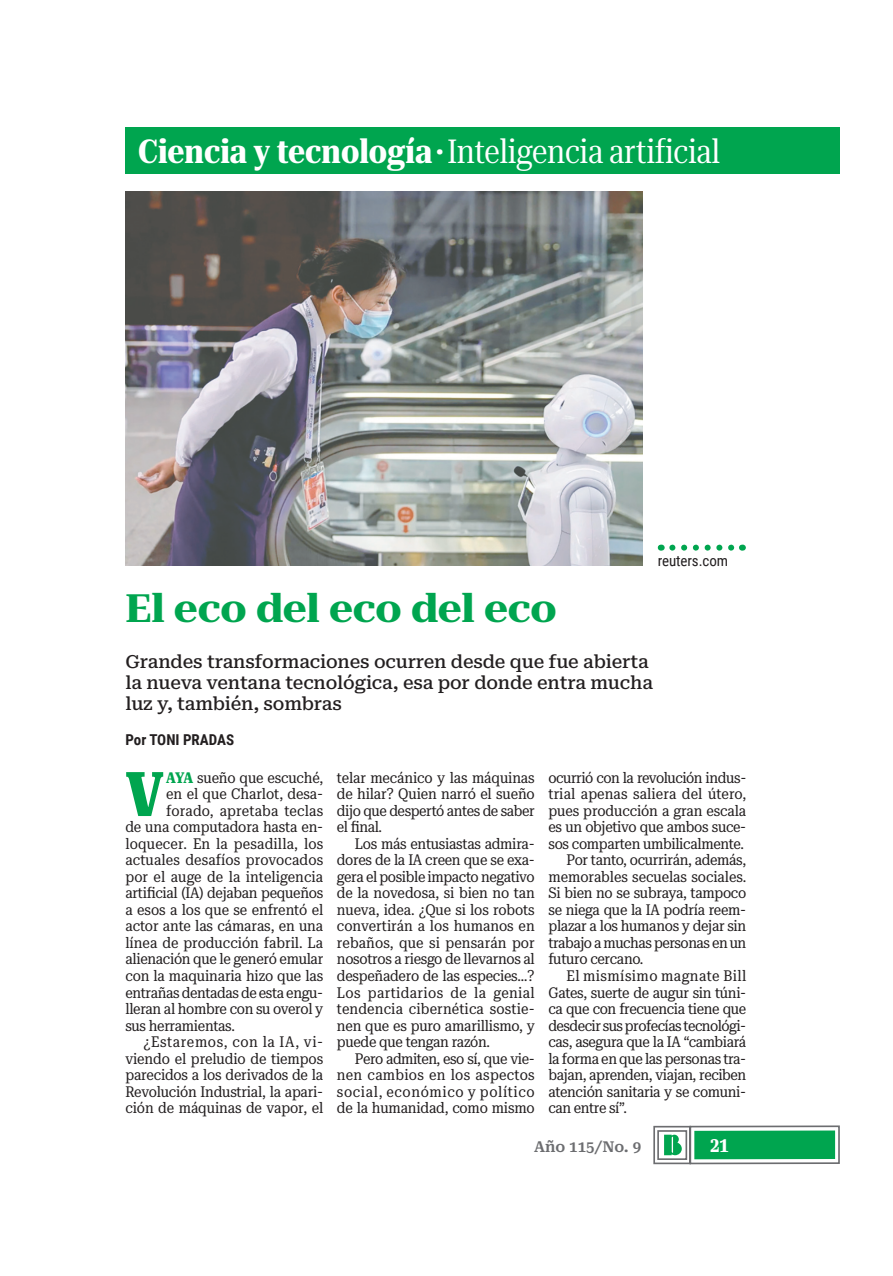
<style>
.page{position:relative;width:893px;height:1276px;background:#fff}
.page>*{position:absolute;margin:0;border:0;box-sizing:border-box;transform-origin:0 0}
.t1{font:800 ultra-condensed 61.5px "Roboto Serif";color:#00a54f}
.t2{font:700 39px "Roboto Serif 120 pt Semi Expanded";letter-spacing:-.01em;color:#00a54f}
.t3{font:33px "Roboto Serif 120 pt Condensed";letter-spacing:-.01em;color:#fff}
.t4{font:700 ultra-condensed 21px "Roboto Serif 120 pt";color:#fff}
.t5{font:500 18px/21px "Roboto Serif";letter-spacing:-.01em;color:#231f20}
.t6{font:15px/16.5px "Roboto Serif 28 pt Condensed";letter-spacing:-.015em;color:#231f20;text-align:justify}
.t7{font:15px "Roboto Serif 28 pt Condensed";letter-spacing:.005em;color:#231f20}
.t8{font:15px "Roboto Serif 28 pt Condensed";letter-spacing:.01em;color:#231f20}
.t9{font:15px "Roboto Serif 28 pt Condensed";letter-spacing:-.035em;color:#231f20}
.t10{font:15px "Roboto Serif 28 pt Condensed";letter-spacing:.04em;color:#231f20}
.t11{font:15px "Roboto Serif 28 pt Condensed";letter-spacing:.03em;color:#231f20}
.t12{font:700 15px "Roboto Condensed";color:#231f20}
.t13{font:600 15px "Roboto Serif";color:#6c6d70}
.t14{font:15px "Roboto Condensed";letter-spacing:-.005em;color:#231f20}
.s1{font-weight:700}
.s2{font-weight:700;color:#00a54f}
</style>
<div class="page">
<svg style="left:653px;top:1125px;width:187px;height:40px"></svg>
<div style="left:694px;top:1130px;width:141px;height:29px;background:#00a54f"></div>
<div style="left:125px;top:128px;width:715px;height:46px;background:#00a54f"></div>
<img style="left:125px;top:191px;width:518px;height:375px">
<svg style="left:672px;top:544px;width:63px;height:6px"></svg>
<h3 class="t3" style="left:138px;top:133px;width:584px"><span class="s1">Ciencia y tecnología∙</span>Inteligencia artificial</h3>
<p class="t14" style="left:658px;top:552px;width:72px">reuters.com</p>
<h2 class="t2" style="left:125px;top:585px;width:433px">El eco del eco del eco</h2>
<p class="t5" style="left:125px;top:651px;width:529px">Grandes transformaciones ocurren desde que fue abierta la nueva ventana tecnológica, esa por donde entra mucha luz y, también, sombras</p>
<p class="t12" style="left:125px;top:731px;width:110px">Por TONI PRADAS</p>
<h1 class="t1" style="left:125px;top:759px;width:40px">V</h1>
<p class="t6" style="left:166px;top:769px;width:158px"><span class="s2">AYA</span> sueño que escuché,</p>
<p class="t6" style="left:166px;top:786px;width:159px">en el que Charlot, desa-</p>
<p class="t8" style="left:166px;top:802px;width:159px">forado, apretaba teclas</p>
<p class="t6" style="left:125px;top:819px;width:199px">de una computadora hasta en-</p>
<p class="t8" style="left:125px;top:835px;width:199px">loquecer. En la pesadilla, los</p>
<p class="t7" style="left:125px;top:851px;width:199px">actuales desafíos provocados</p>
<p class="t7" style="left:125px;top:868px;width:199px">por el auge de la inteligencia</p>
<p class="t6" style="left:125px;top:885px;width:199px">artificial (IA) dejaban pequeños</p>
<p class="t6" style="left:125px;top:901px;width:199px">a esos a los que se enfrentó el</p>
<p class="t6" style="left:125px;top:918px;width:199px">actor ante las cámaras, en una</p>
<p class="t6" style="left:125px;top:934px;width:199px">línea de producción fabril. La</p>
<p class="t6" style="left:125px;top:951px;width:199px">alienación que le generó emular</p>
<p class="t6" style="left:125px;top:967px;width:199px">con la maquinaria hizo que las</p>
<p class="t6" style="left:125px;top:984px;width:199px">entrañas dentadas de esta engu-</p>
<p class="t6" style="left:125px;top:1000px;width:199px">lleran al hombre con su overol y</p>
<p class="t6" style="left:125px;top:1017px;width:111px">sus herramientas.</p>
<p class="t10" style="left:143px;top:1033px;width:181px">¿Estaremos, con la IA, vi-</p>
<p class="t6" style="left:125px;top:1050px;width:199px">viendo el preludio de tiempos</p>
<p class="t6" style="left:125px;top:1066px;width:199px">parecidos a los derivados de la</p>
<p class="t6" style="left:125px;top:1083px;width:199px">Revolución Industrial, la apari-</p>
<p class="t6" style="left:125px;top:1099px;width:199px">ción de máquinas de vapor, el</p>
<p class="t6" style="left:337px;top:769px;width:199px">telar mecánico y las máquinas de hilar? Quien narró el sueño dijo que despertó antes de saber el final.</p>
<p class="t6" style="left:337px;top:835px;width:199px;text-indent:18px">Los más entusiastas admira&shy;dores de la IA creen que se exa&shy;gera el posible impacto negativo de la novedosa, si bien no tan nueva, idea. ¿Que si los robots convertirán a los humanos en rebaños, que si pensarán por nosotros a riesgo de llevarnos al despeñadero de las especies…?<br>Los partidarios de la genial tendencia cibernética sostie&shy;nen que es puro amarillismo, y puede que tengan razón.</p>
<p class="t6" style="left:337px;top:1050px;width:199px;text-indent:18px">Pero admiten, eso sí, que vie&shy;nen cambios en los aspectos social, económico y político de la humanidad, como mismo</p>
<p class="t6" style="left:548px;top:769px;width:199px">ocurrió con la revolución indus-</p>
<p class="t7" style="left:548px;top:785px;width:199px">trial apenas saliera del útero,</p>
<p class="t6" style="left:548px;top:802px;width:199px">pues producción a gran escala</p>
<p class="t6" style="left:548px;top:819px;width:199px">es un objetivo que ambos suce-</p>
<p class="t6" style="left:548px;top:835px;width:197px">sos comparten umbilicalmente.</p>
<p class="t6" style="left:566px;top:852px;width:181px">Por tanto, ocurrirán, además,</p>
<p class="t6" style="left:548px;top:868px;width:199px">memorables secuelas sociales.</p>
<p class="t6" style="left:548px;top:885px;width:199px">Si bien no se subraya, tampoco</p>
<p class="t6" style="left:548px;top:901px;width:199px">se niega que la IA podría reem-</p>
<p class="t6" style="left:548px;top:918px;width:199px">plazar a los humanos y dejar sin</p>
<p class="t6" style="left:548px;top:934px;width:199px">trabajo a muchas personas en un</p>
<p class="t6" style="left:548px;top:951px;width:96px">futuro cercano.</p>
<p class="t11" style="left:566px;top:967px;width:181px">El mismísimo magnate Bill</p>
<p class="t6" style="left:548px;top:984px;width:199px">Gates, suerte de augur sin túni-</p>
<p class="t6" style="left:548px;top:1000px;width:199px">ca que con frecuencia tiene que</p>
<p class="t9" style="left:548px;top:1016px;width:199px">desdecir sus profecías tecnológi-</p>
<p class="t6" style="left:548px;top:1033px;width:199px">cas, asegura que la IA “cambiará</p>
<p class="t6" style="left:548px;top:1050px;width:199px">la forma en que las personas tra-</p>
<p class="t6" style="left:548px;top:1066px;width:199px">bajan, aprenden, viajan, reciben</p>
<p class="t6" style="left:548px;top:1083px;width:199px">atención sanitaria y se comuni-</p>
<p class="t6" style="left:548px;top:1099px;width:80px">can entre sí”.</p>
<p class="t13" style="left:534px;top:1138px;width:109px">Año 115/No. 9</p>
<h3 class="t4" style="left:710px;top:1132px;width:20px">21</h3>
</div>
